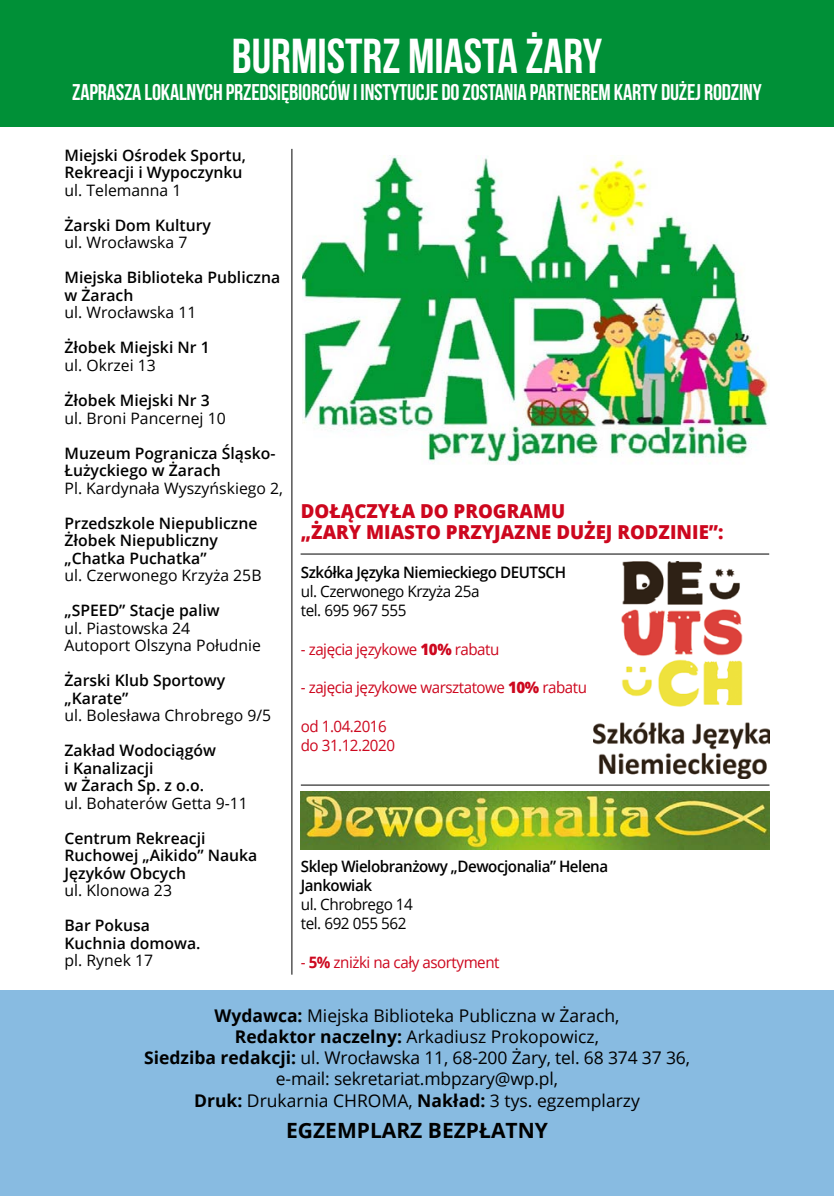
<style>
.page{position:relative;width:834px;height:1196px;background:#fff}
.page>*{position:absolute;margin:0;border:0;box-sizing:border-box;transform-origin:0 0}
.t1{font:49px "Bebas Neue";color:#fff}
.t2{font:22.75px "Bebas Neue";letter-spacing:-.01em;color:#fff}
.t3{font:700 21px "Open Sans";color:#000}
.t4{font:800 19.25px/21px "Open Sans";color:#cd071e}
.t5{font:17.5px/21px "Open Sans";color:#000;text-align:center}
.t6{font:600 15.75px/17.5px "Open Sans";color:#000}
.t7{font:15.75px/17.5px "Open Sans";color:#000}
.t8{font:15.75px/19.2px "Open Sans";letter-spacing:-.03em;color:#cd071e;scale:.96 1}
.t9{font:600 15.75px/19.2px "Open Sans";letter-spacing:-.03em;color:#000;scale:.96 1}
.t10{font:15.75px/19.2px "Open Sans";letter-spacing:-.03em;color:#000}
.s1{font-weight:700}
.s2{font-weight:800}
</style>
<div class="page">
<div style="left:0;top:0;width:833px;height:126px;background:#009037"></div>
<div style="left:0;top:990px;width:833px;height:206px;background:#88bbe1"></div>
<img style="left:303px;top:155px;width:466px;height:309px">
<hr style="left:291px;top:149px;width:1px;height:825px;background:#000">
<img style="left:593px;top:561px;width:176px;height:217px">
<img style="left:301px;top:791px;width:468px;height:58px">
<hr style="left:301px;top:784px;width:468px;height:1px;background:#000">
<hr style="left:300px;top:554px;width:469px;height:1px;background:#000">
<h1 class="t1" style="left:232px;top:29px;width:371px">BURMISTRZ MIASTA ŻARY</h1>
<h2 class="t2" style="left:72px;top:80px;width:690px">ZAPRASZA LOKALNYCH PRZEDSIĘBIORCÓW I INSTYTUCJE DO ZOSTANIA PARTNEREM KARTY DUŻEJ RODZINY</h2>
<p class="t6" style="left:64px;top:146px;width:183px">Miejski Ośrodek Sportu,<br>Rekreacji i Wypoczynku</p>
<p class="t7" style="left:64px;top:181px;width:118px">ul. Telemanna 1</p>
<p class="t6" style="left:64px;top:216px;width:148px">Żarski Dom Kultury</p>
<p class="t7" style="left:64px;top:233px;width:124px">ul. Wrocławska 7</p>
<p class="t6" style="left:64px;top:269px;width:217px">Miejska Biblioteka Publiczna w Żarach</p>
<p class="t7" style="left:64px;top:303px;width:133px">ul. Wrocławska 11</p>
<p class="t6" style="left:64px;top:339px;width:147px">Żłobek Miejski Nr 1</p>
<p class="t7" style="left:64px;top:356px;width:93px">ul. Okrzei 13</p>
<p class="t6" style="left:64px;top:391px;width:147px">Żłobek Miejski Nr 3</p>
<p class="t7" style="left:64px;top:408px;width:163px">ul. Broni Pancernej 10</p>
<p class="t6" style="left:64px;top:444px;width:212px">Muzeum Pogranicza Śląsko-<br>Łużyckiego w Żarach</p>
<p class="t7" style="left:64px;top:478px;width:220px">Pl. Kardynała Wyszyńskiego 2,</p>
<p class="t6" style="left:64px;top:514px;width:194px">Przedszkole Niepubliczne<br>Żłobek Niepubliczny „Chatka Puchatka”</p>
<p class="t7" style="left:64px;top:566px;width:198px">ul. Czerwonego Krzyża 25B</p>
<p class="t6" style="left:64px;top:601px;width:157px">„SPEED” Stacje paliw</p>
<p class="t7" style="left:64px;top:618px;width:198px">ul. Piastowska 24<br>Autoport Olszyna Południe</p>
<p class="t6" style="left:64px;top:671px;width:162px">Żarski Klub Sportowy „Karate”</p>
<p class="t7" style="left:64px;top:706px;width:208px">ul. Bolesława Chrobrego 9/5</p>
<p class="t6" style="left:64px;top:741px;width:153px">Zakład Wodociągów i Kanalizacji<br>w Żarach Sp. z o.o.</p>
<p class="t7" style="left:64px;top:793px;width:185px">ul. Bohaterów Getta 9-11</p>
<p class="t6" style="left:64px;top:829px;width:194px">Centrum Rekreacji<br>Ruchowej „Aikido” Nauka<br>Języków Obcych</p>
<p class="t7" style="left:64px;top:881px;width:109px">ul. Klonowa 23</p>
<p class="t6" style="left:64px;top:916px;width:137px">Bar Pokusa<br>Kuchnia domowa.</p>
<p class="t7" style="left:64px;top:951px;width:90px">pl. Rynek 17</p>
<p class="t5" style="left:144px;top:1005px;width:547px"><span class="s1">Wydawca:</span> Miejska Biblioteka Publiczna w Żarach,<br><span class="s1">Redaktor naczelny:</span> Arkadiusz Prokopowicz,<br><span class="s1">Siedziba redakcji:</span> ul. Wrocławska 11, 68-200 Żary, tel. 68 374 37 36, e-mail: sekretariat.mbpzary@wp.pl,<br><span class="s1">Druk:</span> Drukarnia CHROMA, <span class="s1">Nakład:</span> 3 tys. egzemplarzy</p>
<h3 class="t3" style="left:286px;top:1115px;width:263px">EGZEMPLARZ BEZPŁATNY</h3>
<p class="t4" style="left:301px;top:500px;width:424px">DOŁĄCZYŁA DO PROGRAMU<br>„ŻARY MIASTO PRZYJAZNE DUŻEJ RODZINIE”:</p>
<p class="t9" style="left:301px;top:562px;width:278px">Szkółka Języka Niemieckiego DEUTSCH</p>
<p class="t10" style="left:301px;top:581px;width:180px">ul. Czerwonego Krzyża 25a tel. 695 967 555</p>
<p class="t8" style="left:301px;top:639px;width:208px">- zajęcia językowe <span class="s2">10%</span> rabatu</p>
<p class="t8" style="left:301px;top:677px;width:299px">- zajęcia językowe warsztatowe <span class="s2">10%</span> rabatu</p>
<p class="t8" style="left:301px;top:716px;width:100px">od 1.04.2016 do 31.12.2020</p>
<p class="t9" style="left:301px;top:855px;width:321px">Sklep Wielobranżowy „Dewocjonalia” Helena<br>Jankowiak</p>
<p class="t10" style="left:301px;top:894px;width:114px">ul. Chrobrego 14 tel. 692 055 562</p>
<p class="t8" style="left:301px;top:952px;width:208px">- <span class="s1">5%</span> zniżki na cały asortyment</p>
</div>
